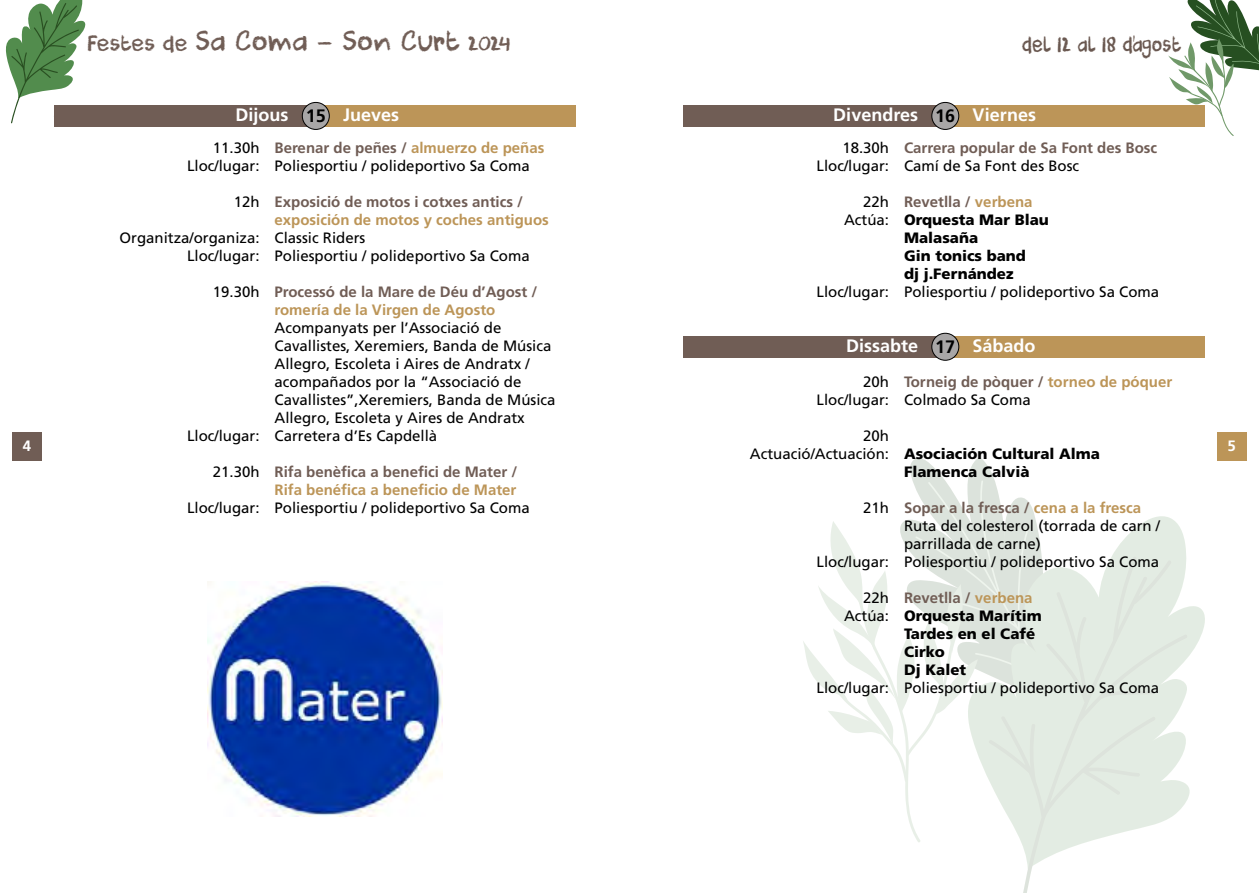
<style>
.page{position:relative;width:1259px;height:893px;background:#fff}
.page>*{position:absolute;margin:0;border:0;box-sizing:border-box;transform-origin:0 0}
.t1{font:27px "DK Cool Crayon";color:#705d55}
.t2{font:21px "DK Cool Crayon";color:#69574f;scale:.85 1}
.t3{font:700 18px "Frutiger LT Std";color:#fff}
.t4{font:15px/18px "Frutiger LT Std";color:#000}
.t5{font:700 15px/18px "Frutiger LT Std";color:#705d55}
.t6{font:900 15px "Frutiger LT Std";color:#000}
.t7{font:700 15px/18px "Frutiger LT Std";color:#bc9558}
.t8{font:700 15px "Frutiger LT Std";color:#fff}
.s1{font-size:21px}
.s2{color:#000}
.s3{font-weight:700;color:#705d55}
.s4{font-weight:700;color:#bc9558}
.s5{font-weight:400;color:#000}
.s6{color:#705d55}
.s7{color:#bc9558}
.s8{font-weight:400}
</style>
<div class="page">
<div style="left:12px;top:432px;width:30px;height:29px;background:#705d55"></div>
<div style="left:1216px;top:432px;width:30px;height:29px;background:#bc9558"></div>
<svg style="left:1168px;top:0;width:91px;height:136px"></svg>
<svg style="left:6px;top:0;width:79px;height:124px"></svg>
<svg style="left:910px;top:458px;width:85px;height:22px"></svg>
<svg style="left:803px;top:480px;width:231px;height:362px"></svg>
<svg style="left:966px;top:513px;width:239px;height:329px"></svg>
<svg style="left:987px;top:555px;width:201px;height:338px;fill:#e3ece3"></svg>
<div style="left:683px;top:336px;width:262px;height:21px;background:#705d55"></div>
<div style="left:943px;top:336px;width:262px;height:21px;background:#bc9558"></div>
<div style="left:932px;top:333px;width:26px;height:27px;background:#a8a6a6;border-radius:50%"></div>
<div style="left:931px;top:333px;width:28px;height:28px;border:1px solid #000;border-radius:50%"></div>
<div style="left:683px;top:105px;width:262px;height:22px;background:#705d55"></div>
<div style="left:943px;top:105px;width:262px;height:22px;background:#bc9558"></div>
<div style="left:932px;top:102px;width:26px;height:27px;background:#a8a6a6;border-radius:50%"></div>
<div style="left:931px;top:102px;width:28px;height:28px;border:1px solid #000;border-radius:50%"></div>
<div style="left:54px;top:105px;width:261px;height:22px;background:#705d55"></div>
<div style="left:314px;top:105px;width:261px;height:22px;background:#bc9558"></div>
<div style="left:302px;top:102px;width:27px;height:27px;background:#a8a6a6;border-radius:50%"></div>
<div style="left:302px;top:102px;width:28px;height:28px;border:1px solid #000;border-radius:50%"></div>
<img style="left:207px;top:581px;width:235px;height:235px">
<h1 class="t1" style="left:87px;top:25px;width:425px"><span class="s1">Festes de</span> Sa Coma - Son Curt <span class="s1">2024</span></h1>
<h2 class="t2" style="left:1021px;top:31px;width:189px">del 12 al 18 d’agost</h2>
<p class="t3" style="left:235px;top:105px;width:165px">Dijous <span class="s2">15</span> Jueves</p>
<p class="t3" style="left:833px;top:105px;width:204px">Divendres <span class="s2">16</span> Viernes</p>
<p class="t4" style="left:187px;top:139px;width:359px;text-indent:26px">11.30h <span class="s3">Berenar de peñes /</span> <span class="s4">almuerzo de peñas<br></span>Lloc/lugar: Poliesportiu / polideportivo Sa Coma</p>
<p class="t7" style="left:274px;top:193px;width:276px;text-indent:-41px"><span class="s5">12h</span> <span class="s6">Exposició de motos i cotxes antics / </span>exposición de motos y coches antiguos</p>
<p class="t4" style="left:187px;top:229px;width:344px;text-indent:-68px">Organitza/organiza: Classic Riders<br>Lloc/lugar: Poliesportiu / polideportivo Sa Coma</p>
<p class="t5" style="left:274px;top:283px;width:264px;text-indent:-62px"><span class="s5">19.30h</span> Processó de la Mare de Déu d’Agost / <span class="s7">romería de la Virgen de Agosto</span></p>
<p class="t4" style="left:274px;top:319px;width:228px">Acompanyats per l’Associació de</p>
<p class="t4" style="left:274px;top:337px;width:278px">Cavallistes, Xeremiers, Banda de Música</p>
<p class="t4" style="left:274px;top:355px;width:257px">Allegro, Escoleta i Aires de Andratx /</p>
<p class="t4" style="left:274px;top:373px;width:248px">acompañados por la “Associació de</p>
<p class="t4" style="left:274px;top:391px;width:282px">Cavallistes”,Xeremiers, Banda de Música</p>
<p class="t4" style="left:274px;top:409px;width:252px">Allegro, Escoleta y Aires de Andratx</p>
<p class="t4" style="left:187px;top:427px;width:252px">Lloc/lugar: Carretera d’Es Capdellà</p>
<p class="t5" style="left:213px;top:463px;width:306px;text-align:right"><span class="s5">21.30h</span> Rifa benèfica a benefici de Mater /<br><span class="s7">Rifa benéfica a beneficio de Mater</span></p>
<p class="t4" style="left:187px;top:499px;width:344px">Lloc/lugar: Poliesportiu / polideportivo Sa Coma</p>
<p class="t4" style="left:816px;top:139px;width:342px;text-indent:26px">18.30h <span class="s3">Carrera popular de Sa Font des Bosc<br></span>Lloc/lugar: Camí de Sa Font des Bosc</p>
<p class="t5" style="left:863px;top:193px;width:171px"><span class="s5">22h</span> Revetlla / <span class="s7">verbena</span></p>
<p class="t6" style="left:844px;top:211px;width:206px"><span class="s8">Actúa:</span> Orquesta Mar Blau</p>
<p class="t6" style="left:904px;top:229px;width:76px">Malasaña</p>
<p class="t6" style="left:904px;top:247px;width:123px">Gin tonics band</p>
<p class="t6" style="left:904px;top:265px;width:111px">dj j.Fernández</p>
<p class="t4" style="left:816px;top:283px;width:344px">Lloc/lugar: Poliesportiu / polideportivo Sa Coma</p>
<p class="t3" style="left:846px;top:335px;width:191px">Dissabte <span class="s2">17</span> Sábado</p>
<p class="t4" style="left:816px;top:373px;width:357px;text-indent:47px">20h <span class="s3">Torneig de pòquer /</span> <span class="s4">torneo de póquer<br></span>Lloc/lugar: Colmado Sa Coma</p>
<p class="t4" style="left:863px;top:427px;width:27px">20h</p>
<p class="t6" style="left:750px;top:445px;width:352px"><span class="s8">Actuació/Actuación:</span> Asociación Cultural Alma</p>
<p class="t6" style="left:904px;top:463px;width:127px">Flamenca Calvià</p>
<p class="t5" style="left:863px;top:499px;width:279px"><span class="s5">21h</span> Sopar a la fresca / <span class="s7">cena a la fresca</span></p>
<p class="t4" style="left:904px;top:517px;width:257px">Ruta del colesterol (torrada de carn /</p>
<p class="t4" style="left:904px;top:535px;width:138px">parrillada de carne)</p>
<p class="t4" style="left:816px;top:553px;width:344px">Lloc/lugar: Poliesportiu / polideportivo Sa Coma</p>
<p class="t5" style="left:863px;top:589px;width:171px"><span class="s5">22h</span> Revetlla / <span class="s7">verbena</span></p>
<p class="t6" style="left:844px;top:607px;width:199px"><span class="s8">Actúa:</span> Orquesta Marítim</p>
<p class="t6" style="left:904px;top:625px;width:133px">Tardes en el Café</p>
<p class="t6" style="left:904px;top:643px;width:42px">Cirko</p>
<p class="t6" style="left:904px;top:661px;width:64px">Dj Kalet</p>
<p class="t4" style="left:816px;top:679px;width:344px">Lloc/lugar: Poliesportiu / polideportivo Sa Coma</p>
<p class="t8" style="left:23px;top:437px;width:10px">4</p>
<p class="t8" style="left:1227px;top:437px;width:10px">5</p>
</div>
